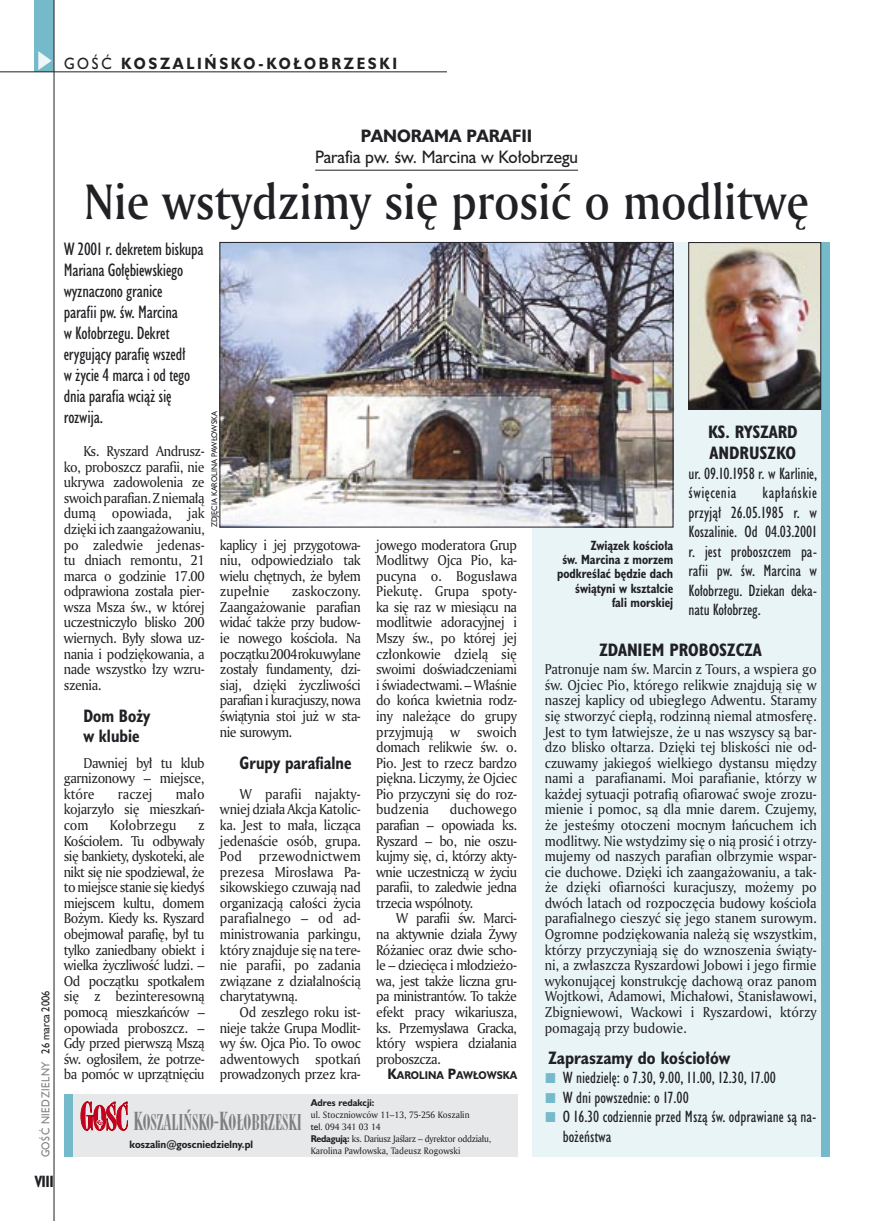
<style>
.page{position:relative;width:872px;height:1221px;background:#fff}
.page>*{position:absolute;margin:0;border:0;box-sizing:border-box;transform-origin:0 0}
._05a_tytyl_AmMd_32_pt{font:48px "Amerigo Md PL";color:#212125;scale:.9 1}
._05a_tytyl_AmMd_48_pt{font:21px "Modern 735 PL";color:#7f7f83;scale:.9 1}
._06-4_lead_lokal_HuCn_11_pt{font:16.5px/21px "Humanst 521 Cn PL";letter-spacing:-.015em;color:#212125}
._04-3_nadtytul_lokal{font:16.5px/21px "Humanst 521 PL";color:#212125;text-align:center;scale:.94 1}
._04-2_tytul_ramki{font:700 16.5px/21px "Humanst 521 Cn PL";color:#212125}
._04_srodtytul_HuCB_11_pt{font:700 16.5px/19.5px "Humanst 521 Cn PL";color:#212125;scale:.94 1}
._03-4_body_liturgii{font:700 16.5px "Humanst 521 Cn PL";color:#212125}
._03-2_body_do_ramki{font:15px/19.5px "Humanst 521 Cn PL";color:#212125}
._15a_temat_lewo{font:700 15px "Humanst 521 PL";letter-spacing:.2em;color:#212125;scale:.9 1}
._16_pagina_lewa{font:700 15px "Humanst 521 Cn PL";color:#212125;scale:.94 1}
._01_body_tekst{font:13.8px/15.6px "Amerigo PL";letter-spacing:-.03em;color:#212125;text-align:justify;scale:.94 1}
._03-4_body_liturgii-2{font:13.8px/15.6px "Amerigo PL";letter-spacing:-.005em;color:#212125;text-align:justify;scale:.94 1}
._01_body_tekst-2{font:13.8px "Amerigo PL";color:#212125;scale:.94 1}
._09_podpis_zdjecia_HuCnB{font:700 12.3px/14.4px "Humanst 521 Cn PL";color:#212125;text-align:right;scale:.94 1}
._18a_data_lewa_GOSC{font:10.5px "Humanst 521 PL";letter-spacing:.05em;color:#7f7f83;scale:.9 1}
._18_data_lewa{font:10.5px "Humanst 521 PL";color:#212125;scale:.9 1}
._12a_autor_na_koncu_HuBd{font:700 10.35px "Humanst 521 PL";color:#212125;scale:.9 1}
._20a_stopka_adres{font:700 9.9px "Humanst 521 PL";color:#212125;scale:.94 1}
._20b_stopka_dzial{font:9px "Amerigo PL";color:#212125;scale:.94 1}
._20b_stopka_dzial-2{font:9px "Amerigo PL";letter-spacing:-.03em;color:#212125;scale:.94 1}
._20b_stopka_dzial-3{font:700 9px "Humanst 521 PL";color:#212125;scale:.94 1}
._09a_autor_zdjecia_Hu_5_pt{font:7.5px "Humanst 521 PL";color:#212125;scale:.94 1}
.s1{font-weight:400}
.s2{font-weight:700}
.s3{font-size:13.8px}
.s4{font-size:24px}
.s5{font-family:"Humanst 521 PL"}
.s6{font-family:"Humanst 521 PL";font-weight:700}
</style>
<div class="page">
<div style="left:532px;top:242px;width:296px;height:914px;background:#e9f4f6"></div>
<div style="left:821px;top:242px;width:8px;height:914px;background:#75baca"></div>
<img style="left:690px;top:244px;width:129px;height:163px">
<div style="left:688px;top:242px;width:133px;height:167px;border:1px solid #212125"></div>
<hr style="left:315px;top:170px;width:263px;height:1px;background:#212125">
<img style="left:222px;top:244px;width:449px;height:281px">
<div style="left:220px;top:242px;width:453px;height:285px;border:1px solid #212125"></div>
<div style="left:64px;top:1094px;width:453px;height:62px;background:#e7e8e9"></div>
<div style="left:64px;top:1094px;width:8px;height:62px;background:#75baca"></div>
<svg style="left:81px;top:1101px;width:47px;height:29px"></svg>
<div style="left:35px;top:0;width:19px;height:72px;background:#75baca"></div>
<svg style="left:38px;top:51px;width:14px;height:19px"></svg>
<hr style="left:54px;top:0;width:1px;height:1220px;background:#212125">
<hr style="left:0;top:72px;width:447px;height:1px;background:#212125">
<p class="_15a_temat_lewo" style="left:64px;top:53px;width:372px"><span class="s1">GOŚĆ</span> KOSZALIŃSKO-KOŁOBRZESKI</p>
<p class="_18_data_lewa" style="left:38px;top:1053px;width:71px;rotate:-90deg">26 marca 2006</p>
<p class="_18a_data_lewa_GOSC" style="left:38px;top:1157px;width:108px;rotate:-90deg">GOŚĆ NIEDZIELNY</p>
<p class="_16_pagina_lewa" style="left:35px;top:1170px;width:22px">VIII</p>
<p class="_04-3_nadtytul_lokal" style="left:315px;top:125px;width:281px"><span class="s2">PANORAMA PARAFII<br></span>Parafia pw. św. Marcina w Kołobrzegu</p>
<p class="_05a_tytyl_AmMd_32_pt" style="left:84px;top:170px;width:806px">Nie wstydzimy się prosić o modlitwę</p>
<p class="_06-4_lead_lokal_HuCn_11_pt" style="left:64px;top:239px;width:141px">W 2001 r. dekretem biskupa<br>Mariana Gołębiewskiego wyznaczono granice<br>parafii pw. św. Marcina<br>w Kołobrzegu. Dekret erygujący parafię wszedł<br>w życie 4 marca i od tego dnia parafia wciąż się rozwija.</p>
<p class="_01_body_tekst" style="left:64px;top:443px;width:151px;text-indent:20px">Ks. Ryszard Andrusz&shy;ko, proboszcz parafii, nie ukrywa zadowolenia ze swoich parafian. Z niemałą dumą opowiada, jak dzięki ich zaangażowaniu, po zaledwie jedenas&shy;tu dniach remontu, 21 marca o godzinie 17.00 odprawiona została pier&shy;wsza Msza św., w której uczestniczyło blisko 200 wiernych. Były słowa uz&shy;nania i podziękowania, a nade wszystko łzy wzru&shy;szenia.</p>
<p class="_04_srodtytul_HuCB_11_pt" style="left:83px;top:705px;width:73px">Dom Boży w klubie</p>
<p class="_01_body_tekst" style="left:64px;top:754px;width:151px;text-indent:20px">Dawniej był tu klub garnizonowy – miejsce, które</p>
<p class="_09a_autor_zdjecia_Hu_5_pt" style="left:209px;top:527px;width:125px;rotate:-90deg">ZDJĘCIA KAROLINA PAWŁOWSKA</p>
<p class="_01_body_tekst" style="left:220px;top:536px;width:151px">kaplicy i jej przygotowa&shy;niu, odpowiedziało tak wielu chętnych, że byłem zupełnie</p>
<p class="_01_body_tekst" style="left:220px;top:583px;width:151px;text-indent:72px">zaskoczony.<br>Zaangażowanie parafian widać także przy budow&shy;ie nowego kościoła. Na początku 2004 roku wylane zostały fundamenty, dzi&shy;siaj, dzięki życzliwości parafian i kuracjuszy, nowa świątynia stoi już w sta&shy;nie surowym.</p>
<p class="_04_srodtytul_HuCB_11_pt" style="left:239px;top:752px;width:121px">Grupy parafialne</p>
<p class="_01_body_tekst" style="left:220px;top:785px;width:151px;text-indent:20px">W parafii najakty&shy;wniej działa Akcja Katolic&shy;ka. Jest to mała, licząca jedenaście osób, grupa.<br>Pod przewodnictwem prezesa Mirosława Pa&shy;sikowskiego czuwają nad organizacją całości życia parafialnego – od ad&shy;ministrowania parkingu, który znajduje się na tere&shy;nie parafii, po zadania związane z działalnością charytatywną.</p>
<p class="_01_body_tekst" style="left:220px;top:1003px;width:151px;text-indent:20px">Od zeszłego roku ist&shy;nieje także Grupa Modlit&shy;wy św. Ojca Pio. To owoc adwentowych spotkań prowadzonych przez kra-</p>
<p class="_01_body_tekst" style="left:64px;top:785px;width:151px;text-indent:112px">mało kojarzyło się mieszkań&shy;com</p>
<p class="_01_body_tekst" style="left:118px;top:785px;width:38px">raczej</p>
<p class="_01_body_tekst-2" style="left:110px;top:815px;width:72px">Kołobrzegu</p>
<p class="_01_body_tekst" style="left:64px;top:816px;width:151px;text-indent:134px">z Kościołem. Tu odbywały się bankiety, dyskoteki, ale nikt się nie spodziewał, że to miejsce stanie się kiedyś miejscem kultu, domem Bożym. Kiedy ks. Ryszard obejmował parafię, był tu tylko zaniedbany obiekt i wielka życzliwość ludzi. – Od początku spotkałem się z bezinteresowną pomocą mieszkańców – opowiada proboszcz. – Gdy przed pierwszą Mszą św. ogłosiłem, że potrze&shy;ba pomóc w uprzątnięciu</p>
<p class="_01_body_tekst" style="left:376px;top:536px;width:151px">jowego moderatora Grup Modlitwy Ojca Pio, ka&shy;pucyna o. Bogusława Piekutę. Grupa spoty&shy;ka się raz w miesiącu na modlitwie adoracyjnej i Mszy św., po której jej członkowie dzielą się swoimi doświadczeniami i świadectwami. – Właśnie do końca kwietnia rodz&shy;iny należące do grupy przyjmują w swoich domach relikwie św. o.<br>Pio. Jest to rzecz bardzo piękna. Liczymy, że Ojciec Pio przyczyni się do roz&shy;budzenia</p>
<p class="_01_body_tekst" style="left:376px;top:801px;width:151px;text-indent:74px">duchowego parafian – opowiada ks.<br>Ryszard – bo, nie oszu&shy;kujmy się, ci, którzy akty&shy;wnie uczestniczą w życiu parafii, to zaledwie jedna trzecia wspólnoty.</p>
<p class="_01_body_tekst" style="left:376px;top:910px;width:151px;text-indent:20px">W parafii św. Marci&shy;na aktywnie działa Żywy Różaniec oraz dwie scho&shy;le – dziecięca i młodzieżo&shy;wa, jest także liczna gru&shy;pa ministrantów. To także efekt pracy wikariusza, ks. Przemysława Gracka, który wspiera działania proboszcza.</p>
<p class="_12a_autor_na_koncu_HuBd" style="left:387px;top:1068px;width:145px"><span class="s3">K</span>AROLINA <span class="s3">P</span>AWŁOWSKA</p>
<p class="_05a_tytyl_AmMd_48_pt" style="left:133px;top:1109px;width:189px"><span class="s4">K</span>OSZALIŃSKO-<span class="s4">K</span>OŁOBRZESKI</p>
<p class="_20a_stopka_adres" style="left:129px;top:1136px;width:133px">koszalin@goscniedzielny.pl</p>
<p class="_20b_stopka_dzial-3" style="left:311px;top:1096px;width:69px">Adres redakcji:</p>
<p class="_20b_stopka_dzial" style="left:311px;top:1108px;width:170px">ul. Stoczniowców 11–13, 75-256 Koszalin</p>
<p class="_20b_stopka_dzial" style="left:311px;top:1120px;width:76px"><span class="s5">tel.</span> 094 341 03 14</p>
<p class="_20b_stopka_dzial-2" style="left:311px;top:1132px;width:193px"><span class="s6">Redagują:</span> ks. Dariusz Jaślarz – dyrektor oddziału,</p>
<p class="_20b_stopka_dzial" style="left:311px;top:1144px;width:161px">Karolina Pawłowska, Tadeusz Rogowski</p>
<p class="_09_podpis_zdjecia_HuCnB" style="left:557px;top:537px;width:125px">Związek kościoła<br>św. Marcina z morzem podkreślać będzie dach świątyni w kształcie fali morskiej</p>
<p class="_04-2_tytul_ramki" style="left:708px;top:421px;width:91px">KS. RYSZARD<br>ANDRUSZKO</p>
<p class="_03-2_body_do_ramki" style="left:688px;top:463px;width:130px">ur. 09.10.1958 r. w Karlinie, święcenia</p>
<p class="_03-2_body_do_ramki" style="left:688px;top:483px;width:130px;text-align:justify;text-indent:74px">kapłańskie przyjął 26.05.1985 r. w Koszalinie. Od 04.03.2001 r. jest proboszczem pa&shy;rafii pw. św. Marcina w Kołobrzegu. Dziekan deka&shy;natu Kołobrzeg.</p>
<p class="_04-2_tytul_ramki" style="left:599px;top:639px;width:164px">ZDANIEM PROBOSZCZA</p>
<p class="_03-4_body_liturgii-2" style="left:545px;top:661px;width:291px">Patronuje nam św. Marcin z Tours, a wspiera go św. Ojciec Pio, którego relikwie znajdują się w naszej kaplicy od ubiegłego Adwentu. Staramy się stworzyć ciepłą, rodzinną niemal atmosferę.<br>Jest to tym łatwiejsze, że u nas wszyscy są bar&shy;dzo blisko ołtarza. Dzięki tej bliskości nie od&shy;czuwamy jakiegoś wielkiego dystansu między nami a parafianami. Moi parafianie, którzy w każdej sytuacji potrafią ofiarować swoje zrozu&shy;mienie i pomoc, są dla mnie darem. Czujemy, że jesteśmy otoczeni mocnym łańcuchem ich modlitwy. Nie wstydzimy się o nią prosić i otrzy&shy;mujemy od naszych parafian olbrzymie wspar&shy;cie duchowe. Dzięki ich zaangażowaniu, a tak&shy;że dzięki ofiarności kuracjuszy, możemy po dwóch latach od rozpoczęcia budowy kościoła parafialnego cieszyć się jego stanem surowym.<br>Ogromne podziękowania należą się wszystkim, którzy przyczyniają się do wznoszenia świąty&shy;ni, a zwłaszcza Ryszardowi Jobowi i jego firmie wykonującej konstrukcję dachową oraz panom Wojtkowi, Adamowi, Michałowi, Stanisławowi, Zbigniewowi, Wackowi i Ryszardowi, którzy pomagają przy budowie.</p>
<p class="_03-4_body_liturgii" style="left:548px;top:1046px;width:183px">Zapraszamy do kościołów</p>
<p class="_03-2_body_do_ramki" style="left:563px;top:1067px;width:215px">W niedzielę: o 7.30, 9.00, 11.00, 12.30, 17.00</p>
<p class="_03-2_body_do_ramki" style="left:563px;top:1087px;width:128px">W dni powszednie: o 17.00</p>
<p class="_03-2_body_do_ramki" style="left:563px;top:1106px;width:255px">O 16.30 codziennie przed Mszą św. odprawiane są na&shy;bożeństwa</p>
</div>
